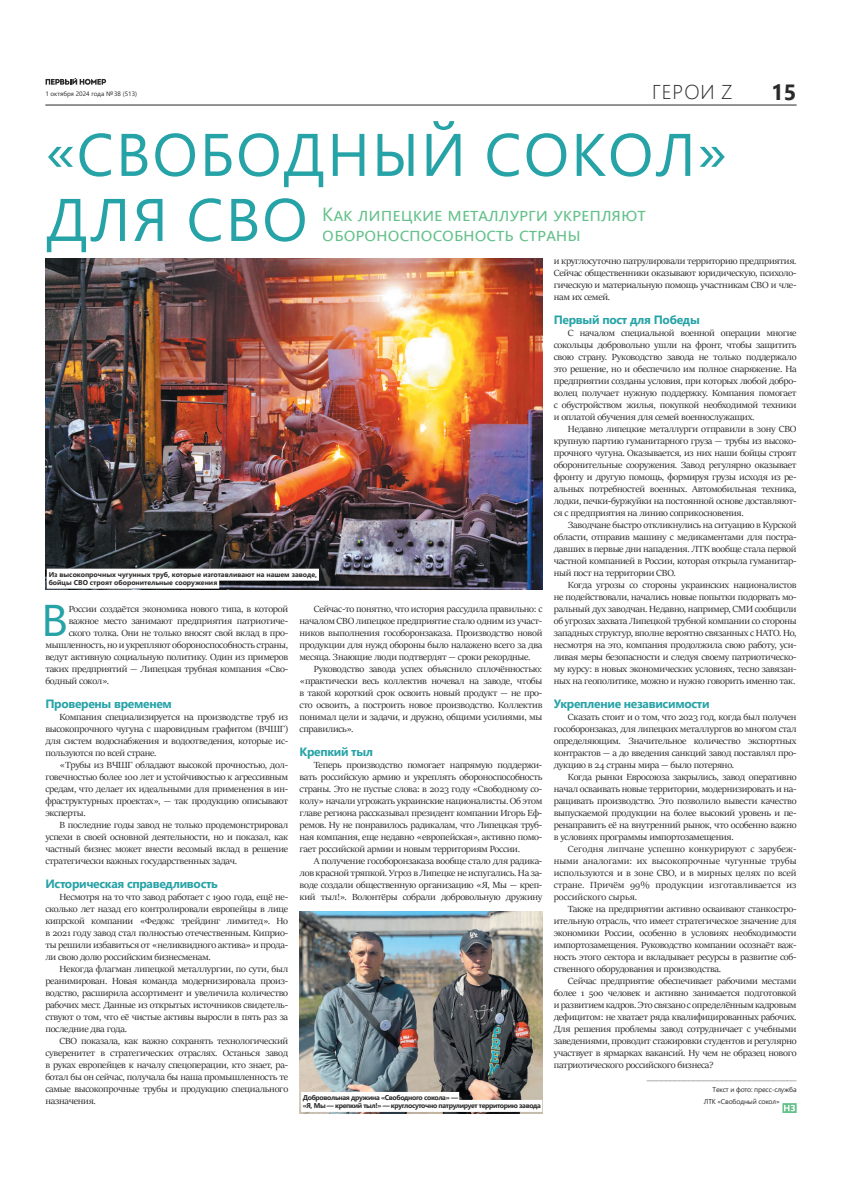
<style>
.page{position:relative;width:842px;height:1191px;background:#fff}
.page>*{position:absolute;margin:0;border:0;box-sizing:border-box;transform-origin:0 0}
.t1{font:60px/65px "Segoe UI";letter-spacing:.035em;color:#26a3a7}
.t2{font:44.3px "Segoe UI";color:#26a3a7;scale:1.07 1}
.t3{font:700 22px "Segoe UI";color:#2b292a}
.t4{font:300 20px "Segoe UI";letter-spacing:.045em;color:#2b292a}
.t5{font:19px/20px "Segoe UI";color:#65c18b}
.t6{font:700 12px "Segoe UI";letter-spacing:-.025em;color:#26a3a7}
.t7{font:10px/12px "Sitka Banner";letter-spacing:-.025em;color:#2b292a;text-align:justify;scale:1.07 1}
.t8{font:700 7px/8px "Segoe UI";letter-spacing:-.015em;color:#2b292a}
.t9{font:700 7px/8px "Segoe UI";letter-spacing:-.05em;color:#2b292a}
.t10{font:7px/12px "Segoe UI";letter-spacing:-.025em;color:#2b292a}
.t11{font:6.4px "Segoe UI";color:#2b292a}
</style>
<div class="page">
<svg style="left:46px;top:78px;width:60px;height:7px"></svg>
<hr style="left:45px;top:104px;width:752px;height:1px;background:#2b292a">
<svg style="left:782px;top:1103px;width:15px;height:10px"></svg>
<img style="left:45px;top:258px;width:498px;height:332px">
<img style="left:300px;top:911px;width:242px;height:202px">
<div style="left:47px;top:568px;width:272px;height:12px;background:#fff"></div>
<div style="left:47px;top:576px;width:172px;height:12px;background:#fff"></div>
<div style="left:301px;top:1092px;width:158px;height:12px;background:#fff"></div>
<div style="left:301px;top:1100px;width:241px;height:12px;background:#fff"></div>
<p class="t11" style="left:45px;top:88px;width:93px">1 октября 2024 года №38 (513)</p>
<h3 class="t3" style="left:771px;top:71px;width:27px">15</h3>
<h1 class="t1" style="left:45px;top:117px;width:683px">«СВОБОДНЫЙ СОКОЛ»<br>ДЛЯ СВО</h1>
<h3 class="t4" style="left:652px;top:73px;width:82px">ГЕРОИ Z</h3>
<h3 class="t5" style="left:323px;top:202px;width:325px">Как липецкие металлурги укрепляют обороноспособность страны</h3>
<p class="t8" style="left:49px;top:569px;width:270px">Из высокопрочных чугунных труб, которые изготавливают на нашем заводе, бойцы СВО строят оборонительные сооружения</p>
<h2 class="t2" style="left:41px;top:578px;width:27px">В</h2>
<p class="t7" style="left:69px;top:603px;width:207px">России создаётся экономика нового типа, в которой</p>
<p class="t7" style="left:69px;top:615px;width:207px">важное место занимают предприятия патриотиче-</p>
<p class="t7" style="left:69px;top:627px;width:207px">ского толка. Они не только вносят свой вклад в про-</p>
<p class="t7" style="left:45px;top:639px;width:228px">мышленность, но и укрепляют обороноспособность страны,</p>
<p class="t7" style="left:45px;top:651px;width:228px">ведут активную социальную политику. Один из примеров</p>
<p class="t7" style="left:45px;top:663px;width:228px">таких предприятий — Липецкая трубная компания «Сво-</p>
<p class="t7" style="left:45px;top:675px;width:61px">бодный сокол».</p>
<p class="t6" style="left:45px;top:692px;width:128px">Проверены временем</p>
<p class="t7" style="left:45px;top:711px;width:228px;text-indent:14px">Компания специализируется на производстве труб из высокопрочного чугуна с шаровидным графитом (ВЧШГ) для систем водоснабжения и водоотведения, которые ис&shy;пользуются по всей стране.</p>
<p class="t7" style="left:45px;top:759px;width:228px;text-indent:14px">«Трубы из ВЧШГ обладают высокой прочностью, дол&shy;говечностью более 100 лет и устойчивостью к агрессивным средам, что делает их идеальными для применения в ин&shy;фраструктурных проектах», — так продукцию описывают эксперты.</p>
<p class="t7" style="left:45px;top:819px;width:228px;text-indent:14px">В последние годы завод не только продемонстрировал успехи в своей основной деятельности, но и показал, как частный бизнес может внести весомый вклад в решение стратегически важных государственных задач.</p>
<p class="t6" style="left:45px;top:872px;width:174px">Историческая справедливость</p>
<p class="t7" style="left:45px;top:891px;width:228px;text-indent:14px">Несмотря на то что завод работает с 1900 года, ещё не&shy;сколько лет назад его контролировали европейцы в лице кипрской компании «Федокс трейдинг лимитед». Но в 2021 году завод стал полностью отечественным. Киприо&shy;ты решили избавиться от «неликвидного актива» и прода&shy;ли свою долю российским бизнесменам.</p>
<p class="t7" style="left:45px;top:963px;width:228px;text-indent:14px">Некогда флагман липецкой металлургии, по сути, был реанимирован. Новая команда модернизировала произ&shy;водство, расширила ассортимент и увеличила количество рабочих мест. Данные из открытых источников свидетель&shy;ствуют о том, что её чистые активы выросли в пять раз за последние два года.</p>
<p class="t7" style="left:45px;top:1035px;width:228px;text-indent:14px">СВО показала, как важно сохранять технологический суверенитет в стратегических отраслях. Останься завод в руках европейцев к началу спецоперации, кто знает, ра&shy;ботал бы он сейчас, получала бы наша промышленность те самые высокопрочные трубы и продукцию специального назначения.</p>
<p class="t7" style="left:300px;top:603px;width:228px;text-indent:14px">Сейчас-то понятно, что история рассудила правильно: с началом СВО липецкое предприятие стало одним из участ&shy;ников выполнения гособоронзаказа. Производство новой продукции для нужд обороны было налажено всего за два месяца. Знающие люди подтвердят — сроки рекордные.</p>
<p class="t7" style="left:300px;top:663px;width:228px;text-indent:14px">Руководство завода успех объяснило сплочённостью: «практически весь коллектив ночевал на заводе, чтобы в такой короткий срок освоить новый продукт — не про&shy;сто освоить, а построить новое производство. Коллектив понимал цели и задачи, и дружно, общими усилиями, мы справились».</p>
<p class="t6" style="left:300px;top:740px;width:75px">Крепкий тыл</p>
<p class="t7" style="left:300px;top:759px;width:228px;text-indent:14px">Теперь производство помогает напрямую поддержи&shy;вать российскую армию и укреплять обороноспособность страны. Это не пустые слова: в 2023 году «Свободному со&shy;колу» начали угрожать украинские националисты. Об этом главе региона рассказывал президент компании Игорь Еф&shy;ремов. Ну не понравилось радикалам, что Липецкая труб&shy;ная компания, еще недавно «европейская», активно помо&shy;гает российской армии и новым территориям России.</p>
<p class="t7" style="left:300px;top:855px;width:228px;text-indent:14px">А получение гособоронзаказа вообще стало для радика&shy;лов красной тряпкой. Угроз в Липецке не испугались. На за&shy;воде создали общественную организацию «Я, Мы — креп&shy;кий тыл!». Волонтёры собрали добровольную дружину</p>
<p class="t9" style="left:303px;top:1092px;width:240px">Добровольная дружина «Свободного сокола» —<br>«Я, Мы — крепкий тыл!» — круглосуточно патрулирует территорию завода</p>
<p class="t7" style="left:554px;top:255px;width:228px">и круглосуточно патрулировали территорию предприятия.<br>Сейчас общественники оказывают юридическую, психоло&shy;гическую и материальную помощь участникам СВО и чле&shy;нам их семей.</p>
<p class="t6" style="left:554px;top:308px;width:148px">Первый пост для Победы</p>
<p class="t7" style="left:554px;top:327px;width:228px;text-indent:14px">С началом специальной военной операции многие сокольцы добровольно ушли на фронт, чтобы защитить свою страну. Руководство завода не только поддержало это решение, но и обеспечило им полное снаряжение. На предприятии созданы условия, при которых любой добро&shy;волец получает нужную поддержку. Компания помогает с обустройством жилья, покупкой необходимой техники и оплатой обучения для семей военнослужащих.</p>
<p class="t7" style="left:554px;top:423px;width:228px;text-indent:14px">Недавно липецкие металлурги отправили в зону СВО крупную партию гуманитарного груза — трубы из высоко&shy;прочного чугуна. Оказывается, из них наши бойцы строят оборонительные сооружения. Завод регулярно оказывает фронту и другую помощь, формируя грузы исходя из ре&shy;альных потребностей военных. Автомобильная техника, лодки, печки-буржуйки на постоянной основе доставляют&shy;ся с предприятия на линию соприкосновения.</p>
<p class="t7" style="left:554px;top:519px;width:228px;text-indent:14px">Заводчане быстро откликнулись на ситуацию в Курской области, отправив машину с медикаментами для постра&shy;давших в первые дни нападения. ЛТК вообще стала первой частной компанией в России, которая открыла гуманитар&shy;ный пост на территории СВО.</p>
<p class="t7" style="left:554px;top:579px;width:228px;text-indent:14px">Когда угрозы со стороны украинских националистов не подействовали, начались новые попытки подорвать мо&shy;ральный дух заводчан. Недавно, например, СМИ сообщили об угрозах захвата Липецкой трубной компании со стороны западных структур, вполне вероятно связанных с НАТО. Но, несмотря на это, компания продолжила свою работу, уси&shy;ливая меры безопасности и следуя своему патриотическо&shy;му курсу: в новых экономических условиях, тесно завязан&shy;ных на геополитике, можно и нужно говорить именно так.</p>
<p class="t6" style="left:554px;top:692px;width:157px">Укрепление независимости</p>
<p class="t7" style="left:554px;top:711px;width:228px;text-indent:14px">Сказать стоит и о том, что 2023 год, когда был получен гособоронзаказ, для липецких металлургов во многом стал определяющим. Значительное количество экспортных контрактов — а до введения санкций завод поставлял про&shy;дукцию в 24 страны мира — было потеряно.</p>
<p class="t7" style="left:554px;top:771px;width:228px;text-indent:14px">Когда рынки Евросоюза закрылись, завод оперативно начал осваивать новые территории, модернизировать и на&shy;ращивать производство. Это позволило вывести качество выпускаемой продукции на более высокий уровень и пе&shy;ренаправить её на внутренний рынок, что особенно важно в условиях программы импортозамещения.</p>
<p class="t7" style="left:554px;top:843px;width:228px;text-indent:14px">Сегодня липчане успешно конкурируют с зарубеж&shy;ными аналогами: их высокопрочные чугунные трубы используются и в зоне СВО, и в мирных целях по всей стране. Причём 99% продукции изготавливается из российского сырья.</p>
<p class="t7" style="left:554px;top:903px;width:228px;text-indent:14px">Также на предприятии активно осваивают станкостро&shy;ительную отрасль, что имеет стратегическое значение для экономики России, особенно в условиях необходимости импортозамещения. Руководство компании осознаёт важ&shy;ность этого сектора и вкладывает ресурсы в развитие соб&shy;ственного оборудования и производства.</p>
<p class="t7" style="left:568px;top:975px;width:215px">Сейчас предприятие обеспечивает рабочими местами</p>
<p class="t7" style="left:554px;top:987px;width:228px">более 1 500 человек и активно занимается подготовкой</p>
<p class="t7" style="left:554px;top:999px;width:228px">и развитием кадров. Это связано с определённым кадровым</p>
<p class="t7" style="left:554px;top:1011px;width:228px">дефицитом: не хватает ряда квалифицированных рабочих.</p>
<p class="t7" style="left:554px;top:1023px;width:228px">Для решения проблемы завод сотрудничает с учебными</p>
<p class="t7" style="left:554px;top:1035px;width:228px">заведениями, проводит стажировки студентов и регулярно</p>
<p class="t7" style="left:554px;top:1047px;width:228px">участвует в ярмарках вакансий. Ну чем не образец нового</p>
<p class="t7" style="left:554px;top:1059px;width:151px">патриотического российского бизнеса?</p>
<p class="t7" style="left:647px;top:1071px;width:141px">________________________________</p>
<p class="t10" style="left:704px;top:1083px;width:94px;text-indent:9px">Текст и фото: пресс-служба<br>ЛТК «Свободный сокол»</p>
</div>
